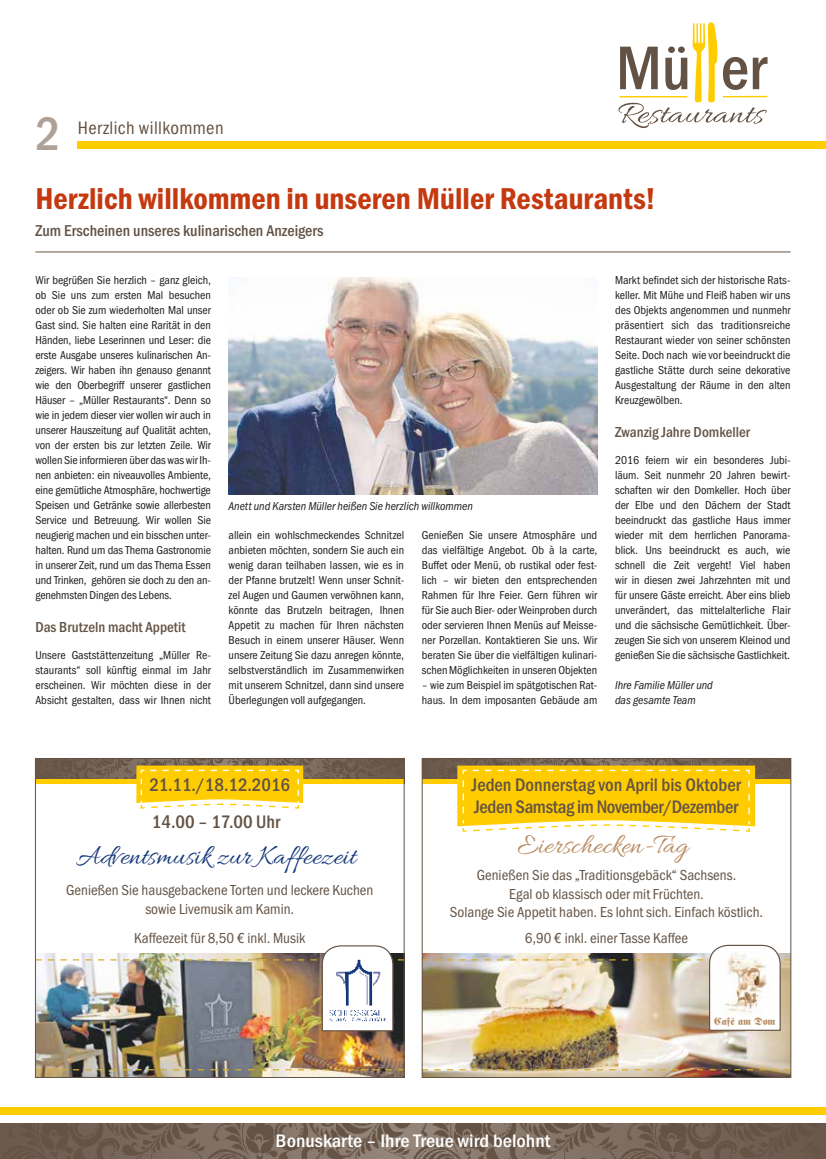
<style>
.page{position:relative;width:826px;height:1159px;background:#fff}
.page>*{position:absolute;margin:0;border:0;box-sizing:border-box;transform-origin:0 0}
.t1{font:500 48.75px "Franklin Gothic URW Con";color:#aea197}
.t2{font:31.25px "Franklin Gothic URW Con Dem";color:#c4390f}
.t3{font:28.75px "Allura";color:#14377a}
.t4{font:28.75px "Allura";color:#b98b5f}
.t5{font:500 18.75px/22.5px "Franklin Gothic URW Con";color:#645345}
.t6{font:500 18.75px "Franklin Gothic URW Con";color:#fff;scale:1.09 1}
.t7{font:18.75px "Franklin Gothic URW Con Boo";letter-spacing:.02em;color:#645345}
.t8{font:500 16.25px "Franklin Gothic URW Con";color:#645345}
.t9{font:15px/18.8px "Franklin Gothic URW Con Boo";color:#645345;text-align:center}
.t10{font:500 15px "Franklin Gothic URW Con";color:#645345}
.t11{font:11.88px/15px "Franklin Gothic URW Con Boo";color:#1d1d1b;text-align:justify}
.t12{font:11.88px/15px "Franklin Gothic URW Con Boo Ita";color:#1d1d1b}
.t13{font:10.38px "Fette Fraktur";color:#b98b5f}
</style>
<div class="page">
<img style="left:0;top:1123px;width:826px;height:36px">
<div style="left:0;top:1107px;width:826px;height:7px;background:#fc0"></div>
<hr style="left:35px;top:252px;width:755px;height:1px;background:#645345">
<img style="left:229px;top:277px;width:368px;height:217px">
<div style="left:78px;top:142px;width:748px;height:7px;background:#fc0"></div>
<svg style="left:618px;top:22px;width:149px;height:106px"></svg>
<hr style="left:619px;top:96px;width:68px;height:1px;background:#fc0">
<hr style="left:723px;top:96px;width:44px;height:1px;background:#fc0">
<img style="left:37px;top:760px;width:365px;height:20px">
<hr style="left:35px;top:780px;width:369px;height:4px;background:#fc0">
<svg style="left:136px;top:765px;width:167px;height:44px"></svg>
<img style="left:37px;top:1032px;width:365px;height:43px">
<svg style="left:37px;top:1069px;width:365px;height:1px"></svg>
<img style="left:37px;top:945px;width:365px;height:87px">
<div style="left:35px;top:758px;width:369px;height:319px;border:1px solid #645345"></div>
<img style="left:424px;top:760px;width:365px;height:20px">
<hr style="left:422px;top:780px;width:368px;height:4px;background:#fc0">
<svg style="left:457px;top:765px;width:298px;height:67px"></svg>
<img style="left:424px;top:1031px;width:365px;height:44px">
<svg style="left:424px;top:1069px;width:365px;height:1px"></svg>
<img style="left:424px;top:944px;width:365px;height:87px">
<div style="left:422px;top:758px;width:369px;height:319px;border:1px solid #645345"></div>
<h1 class="t1" style="left:35px;top:101px;width:26px">2</h1>
<h3 class="t7" style="left:78px;top:117px;width:147px">Herzlich willkommen</h3>
<h2 class="t2" style="left:35px;top:177px;width:622px">Herzlich willkommen in unseren Müller Restaurants!</h2>
<h3 class="t8" style="left:35px;top:220px;width:290px">Zum Erscheinen unseres kulinarischen Anzeigers</h3>
<p class="t11" style="left:35px;top:273px;width:177px">Wir begrüßen Sie herzlich – ganz gleich, ob Sie uns zum ersten Mal besuchen oder ob Sie zum wiederholten Mal unser Gast sind. Sie halten eine Rarität in den Händen, liebe Leserinnen und Leser: die erste Ausgabe unseres kulinarischen An&shy;zeigers. Wir haben ihn genauso genannt wie den Oberbegriff unserer gastlichen Häuser – „Müller Restaurants“. Denn so wie in jedem dieser vier wollen wir auch in unserer Hauszeitung auf Qualität achten, von der ersten bis zur letzten Zeile. Wir wollen Sie informieren über das was wir Ih&shy;nen anbieten: ein niveauvolles Ambiente, eine gemütliche Atmosphäre, hochwertige Speisen und Getränke sowie allerbesten Service und Betreuung. Wir wollen Sie neugierig machen und ein bisschen unter&shy;halten. Rund um das Thema Gastronomie in unserer Zeit, rund um das Thema Essen und Trinken, gehören sie doch zu den an&shy;genehmsten Dingen des Lebens.</p>
<p class="t10" style="left:35px;top:617px;width:152px">Das Brutzeln macht Appetit</p>
<p class="t11" style="left:35px;top:648px;width:177px">Unsere Gaststättenzeitung „Müller Re&shy;staurants“ soll künftig einmal im Jahr erscheinen. Wir möchten diese in der Absicht gestalten, dass wir Ihnen nicht</p>
<p class="t12" style="left:229px;top:498px;width:246px">Anett und Karsten Müller heißen Sie herzlich willkommen</p>
<p class="t11" style="left:229px;top:528px;width:177px">allein ein wohlschmeckendes Schnitzel anbieten möchten, sondern Sie auch ein wenig daran teilhaben lassen, wie es in der Pfanne brutzelt! Wenn unser Schnit&shy;zel Augen und Gaumen verwöhnen kann, könnte das Brutzeln beitragen, Ihnen Appetit zu machen für Ihren nächsten Besuch in einem unserer Häuser. Wenn unsere Zeitung Sie dazu anregen könnte, selbstverständlich im Zusammenwirken mit unserem Schnitzel, dann sind unsere Überlegungen voll aufgegangen.</p>
<p class="t11" style="left:422px;top:528px;width:177px">Genießen Sie unsere Atmosphäre und das vielfältige Angebot. Ob à la carte, Buffet oder Menü, ob rustikal oder fest&shy;lich – wir bieten den entsprechenden Rahmen für Ihre Feier. Gern führen wir für Sie auch Bier- oder Weinproben durch oder servieren Ihnen Menüs auf Meisse&shy;ner Porzellan. Kontaktieren Sie uns. Wir beraten Sie über die vielfältigen kulinari&shy;schen Möglichkeiten in unseren Objekten</p>
<p class="t11" style="left:422px;top:678px;width:177px">– wie zum Beispiel im spätgotischen Rat&shy;haus. In dem imposanten Gebäude am</p>
<p class="t11" style="left:615px;top:273px;width:177px">Markt befindet sich der historische Rats&shy;keller. Mit Mühe und Fleiß haben wir uns des Objekts angenommen und nunmehr präsentiert sich das traditionsreiche Restaurant wieder von seiner schönsten Seite. Doch nach wie vor beeindruckt die gastliche Stätte durch seine dekorative Ausgestaltung der Räume in den alten Kreuzgewölben.</p>
<p class="t10" style="left:615px;top:422px;width:136px">Zwanzig Jahre Domkeller</p>
<p class="t11" style="left:615px;top:453px;width:177px">2016 feiern wir ein besonderes Jubi&shy;läum. Seit nunmehr 20 Jahren bewirt&shy;schaften wir den Domkeller. Hoch über der Elbe und den Dächern der Stadt beeindruckt das gastliche Haus immer wieder mit dem herrlichen Panorama&shy;blick. Uns beeindruckt es auch, wie schnell die Zeit vergeht! Viel haben wir in diesen zwei Jahrzehnten mit und für unsere Gäste erreicht. Aber eins blieb unverändert, das mittelalterliche Flair und die sächsische Gemütlichkeit. Über&shy;zeugen Sie sich von unserem Kleinod und genießen Sie die sächsische Gastlichkeit.</p>
<p class="t12" style="left:615px;top:678px;width:99px">Ihre Familie Müller und das gesamte Team</p>
<h3 class="t5" style="left:149px;top:772px;width:142px">21.11./18.12.2016</h3>
<h3 class="t5" style="left:152px;top:809px;width:130px">14.00 – 17.00 Uhr</h3>
<h3 class="t3" style="left:76px;top:839px;width:281px">Adventsmusik zur Kaffeezeit</h3>
<p class="t9" style="left:66px;top:880px;width:309px">Genießen Sie hausgebackene Torten und leckere Kuchen sowie Livemusik am Kamin.</p>
<p class="t9" style="left:134px;top:928px;width:172px">Kaffeezeit für 8,50 € inkl. Musik</p>
<h3 class="t5" style="left:471px;top:772px;width:271px">Jeden Donnerstag von April bis Oktober<br>Jeden Samstag im November/Dezember</h3>
<h3 class="t4" style="left:517px;top:829px;width:172px">Eierschecken-Tag</h3>
<p class="t9" style="left:450px;top:865px;width:312px">Genießen Sie das „Traditionsgebäck“ Sachsens.<br>Egal ob klassisch oder mit Früchten.<br>Solange Sie Appetit haben. Es lohnt sich. Einfach köstlich.</p>
<p class="t9" style="left:525px;top:928px;width:165px">6,90 € inkl. einer Tasse Kaffee</p>
<p class="t13" style="left:714px;top:1015px;width:63px">Café am Dom</p>
<h3 class="t6" style="left:275px;top:1128px;width:253px">Bonuskarte – Ihre Treue wird belohnt</h3>
</div>
